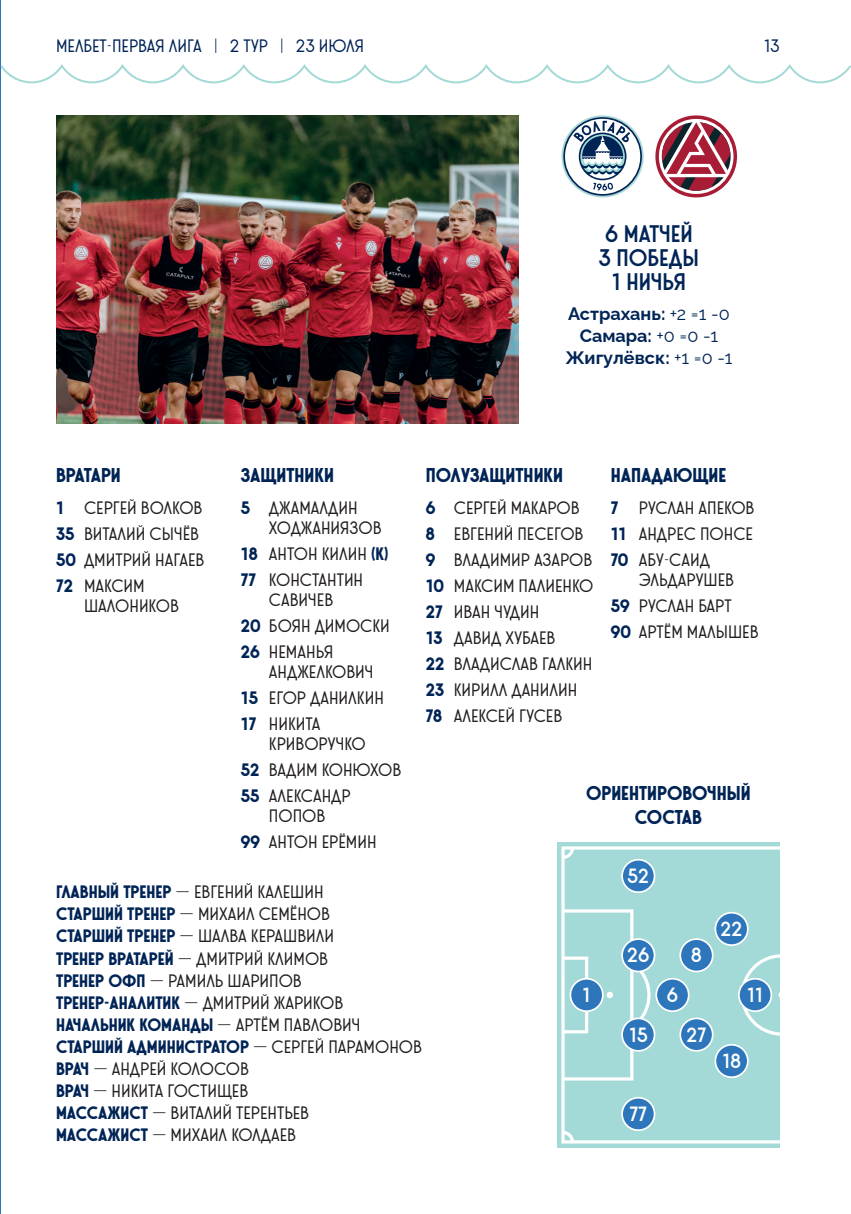
<style>
.page{position:relative;width:851px;height:1214px;background:#fff}
.page>*{position:absolute;margin:0;border:0;box-sizing:border-box;transform-origin:0 0}
.t1{font:24px/24px "Stereonic L";color:#002456;text-align:center}
.t2{font:20.6px "Stereonic L";color:#fff}
.t3{font:20px/24px "Stereonic XL";color:#002456;text-align:center}
.t4{font:20px "Stereonic XL";letter-spacing:-.025em;color:#002456}
.t5{font:18px/26px "Stereonic M";color:#231f20}
.t6{font:18px/22px "Stereonic XL";color:#002456}
.t7{font:700 18px/22px "Raleway";color:#002456;text-align:center}
.t8{font:18px "Stereonic M";color:#002456}
.s1{font-weight:400}
.s2{font-family:"Stereonic XL";color:#002456}
.s3{font-family:"Stereonic M";color:#231f20}
</style>
<div class="page">
<hr style="left:0;top:0;width:1px;height:1213px;background:#2e76bc">
<hr style="left:0;top:179px;width:1px;height:96px;background:#fff">
<svg style="left:0;top:64px;width:850px;height:20px"></svg>
<svg style="left:561px;top:115px;width:82px;height:82px"></svg>
<img style="left:56px;top:115px;width:462px;height:308px">
<div style="left:557px;top:842px;width:222px;height:305px;background:#a3d9d6"></div>
<svg style="left:561px;top:846px;width:219px;height:297px"></svg>
<div style="left:606px;top:991px;width:7px;height:7px;background:#fff;border-radius:50%"></div>
<div style="left:570px;top:978px;width:32px;height:33px;background:#2e76bc;border-radius:50%"></div>
<div style="left:569px;top:977px;width:34px;height:34px;border:2px solid #fff;border-radius:50%"></div>
<div style="left:715px;top:912px;width:32px;height:33px;background:#2e76bc;border-radius:50%"></div>
<div style="left:714px;top:911px;width:34px;height:34px;border:2px solid #fff;border-radius:50%"></div>
<div style="left:715px;top:1044px;width:32px;height:33px;background:#2e76bc;border-radius:50%"></div>
<div style="left:714px;top:1043px;width:34px;height:34px;border:2px solid #fff;border-radius:50%"></div>
<div style="left:622px;top:859px;width:32px;height:33px;background:#2e76bc;border-radius:50%"></div>
<div style="left:621px;top:858px;width:34px;height:34px;border:2px solid #fff;border-radius:50%"></div>
<div style="left:622px;top:1097px;width:32px;height:32px;background:#2e76bc;border-radius:50%"></div>
<div style="left:621px;top:1096px;width:34px;height:34px;border:2px solid #fff;border-radius:50%"></div>
<div style="left:622px;top:938px;width:32px;height:33px;background:#2e76bc;border-radius:50%"></div>
<div style="left:621px;top:938px;width:34px;height:34px;border:2px solid #fff;border-radius:50%"></div>
<div style="left:622px;top:1018px;width:32px;height:32px;background:#2e76bc;border-radius:50%"></div>
<div style="left:621px;top:1017px;width:34px;height:34px;border:2px solid #fff;border-radius:50%"></div>
<div style="left:656px;top:978px;width:32px;height:33px;background:#2e76bc;border-radius:50%"></div>
<div style="left:655px;top:977px;width:34px;height:34px;border:2px solid #fff;border-radius:50%"></div>
<div style="left:680px;top:938px;width:32px;height:33px;background:#2e76bc;border-radius:50%"></div>
<div style="left:679px;top:938px;width:34px;height:34px;border:2px solid #fff;border-radius:50%"></div>
<div style="left:680px;top:1018px;width:32px;height:32px;background:#2e76bc;border-radius:50%"></div>
<div style="left:679px;top:1017px;width:34px;height:34px;border:2px solid #fff;border-radius:50%"></div>
<div style="left:738px;top:978px;width:33px;height:33px;background:#2e76bc;border-radius:50%"></div>
<div style="left:738px;top:977px;width:34px;height:34px;border:2px solid #fff;border-radius:50%"></div>
<svg style="left:655px;top:115px;width:82px;height:82px"></svg>
<p class="t8" style="left:56px;top:36px;width:309px">мелбет-первая лига | 2 тур | 23 июля</p>
<p class="t8" style="left:763px;top:36px;width:17px">13</p>
<h1 class="t1" style="left:598px;top:222px;width:102px">6 матчей<br>3 победы<br>1 ничья</h1>
<p class="t7" style="left:565px;top:301px;width:169px">Астрахань: <span class="s1">+2 =1 -0<br></span>Самара: <span class="s1">+0 =0 -1<br></span>Жигулёвск: <span class="s1">+1 =0 -1</span></p>
<p class="t4" style="left:56px;top:463px;width:66px">ВРАТАРИ</p>
<p class="t5" style="left:56px;top:495px;width:150px"><span class="s2">1</span> СЕРГЕЙ ВОЛКОВ<br><span class="s2">35</span> ВИТАЛИЙ СЫЧЁВ<br><span class="s2">50</span> ДМИТРИЙ НАГАЕВ<br><span class="s2">72</span> МАКСИМ</p>
<p class="t5" style="left:84px;top:593px;width:96px">ШАЛОНИКОВ</p>
<p class="t3" style="left:241px;top:463px;width:94px">ЗАЩИТНИКИ</p>
<p class="t5" style="left:269px;top:498px;width:114px;line-height:20px;text-indent:-28px"><span class="s2">5</span> ДЖАМАЛДИН<br>ХОДЖАНИЯЗОВ</p>
<p class="t5" style="left:241px;top:541px;width:149px"><span class="s2">18</span> АНТОН КИЛИН <span class="s2">(К)<br>77</span> КОНСТАНТИН</p>
<p class="t5" style="left:241px;top:587px;width:150px;text-indent:28px">САВИЧЕВ<br><span class="s2">20</span> БОЯН ДИМОСКИ<br><span class="s2">26</span> НЕМАНЬЯ</p>
<p class="t5" style="left:241px;top:659px;width:144px;text-indent:28px">АНДЖЕЛКОВИЧ<br><span class="s2">15</span> ЕГОР ДАНИЛКИН<br><span class="s2">17</span> НИКИТА</p>
<p class="t5" style="left:241px;top:731px;width:162px;text-indent:28px">КРИВОРУЧКО<br><span class="s2">52</span> ВАДИМ КОНЮХОВ<br><span class="s2">55</span> АЛЕКСАНДР</p>
<p class="t5" style="left:241px;top:803px;width:137px;text-indent:28px">ПОПОВ<br><span class="s2">99</span> АНТОН ЕРЁМИН</p>
<p class="t3" style="left:426px;top:463px;width:139px">ПОЛУЗАЩИТНИКИ</p>
<p class="t5" style="left:426px;top:495px;width:169px"><span class="s2">6</span> СЕРГЕЙ МАКАРОВ<br><span class="s2">8</span> ЕВГЕНИЙ ПЕСЕГОВ<br><span class="s2">9</span> ВЛАДИМИР АЗАРОВ<br><span class="s2">10</span> МАКСИМ ПАЛИЕНКО<br><span class="s2">27</span> ИВАН ЧУДИН<br><span class="s2">13</span> ДАВИД ХУБАEВ<br><span class="s2">22</span> ВЛАДИСЛАВ ГАЛКИН<br><span class="s2">23</span> КИРИЛЛ ДАНИЛИН<br><span class="s2">78</span> АЛЕКСЕЙ ГУСЕВ</p>
<p class="t3" style="left:610px;top:463px;width:117px">НАПАДАЮЩИЕ</p>
<p class="t5" style="left:610px;top:495px;width:145px;text-align:justify"><span class="s2">7</span> РУСЛАН АПЕКОВ <span class="s2">11</span> АНДРЕС ПОНСЕ <span class="s2">70</span> АБУ-САИД</p>
<p class="t5" style="left:610px;top:567px;width:149px;text-indent:28px">ЭЛЬДАРУШЕВ<br><span class="s2">59</span> РУСЛАН БАРТ<br><span class="s2">90</span> АРТЁМ МАЛЫШЕВ</p>
<p class="t3" style="left:586px;top:781px;width:166px">ОРИЕНТИРОВОЧНЫЙ<br>СОСТАВ</p>
<p class="t5" style="left:56px;top:881px;width:279px;line-height:22px"><span class="s2">ГЛАВНЫЙ ТРЕНЕР</span> — ЕВГЕНИЙ КАЛЕШИН<br><span class="s2">СТАРШИЙ ТРЕНЕР</span> — МИХАИЛ СЕМЁНОВ<br><span class="s2">СТАРШИЙ ТРЕНЕР</span> — ШАЛВА КЕРАШВИЛИ</p>
<p class="t6" style="left:56px;top:947px;width:273px">ТРЕНЕР ВРАТАРЕЙ <span class="s3">— ДМИТРИЙ КЛИМОВ</span></p>
<p class="t5" style="left:56px;top:967px;width:247px"><span class="s2">ТРЕНЕР ОФП</span> — РАМИЛЬ ШАРИПОВ</p>
<p class="t6" style="left:56px;top:991px;width:367px">ТРЕНЕР-АНАЛИТИК <span class="s3">— ДМИТРИЙ ЖАРИКОВ<br></span>НАЧАЛЬНИК КОМАНДЫ <span class="s3">— АРТЁМ ПАВЛОВИЧ<br></span>СТАРШИЙ АДМИНИСТРАТОР <span class="s3">— СЕРГЕЙ ПАРАМОНОВ</span></p>
<p class="t5" style="left:56px;top:1057px;width:254px;line-height:22px"><span class="s2">ВРАЧ</span> — АНДРЕЙ КОЛОСОВ<br><span class="s2">ВРАЧ</span> — НИКИТА ГОСТИЩЕВ<br><span class="s2">МАССАЖИСТ</span> — ВИТАЛИЙ ТЕРЕНТЬЕВ<br><span class="s2">МАССАЖИСТ</span> — МИХАИЛ КОЛДАЕВ</p>
<p class="t2" style="left:582px;top:983px;width:9px">1</p>
<p class="t2" style="left:627px;top:864px;width:23px">52</p>
<p class="t2" style="left:627px;top:943px;width:24px">26</p>
<p class="t2" style="left:629px;top:1022px;width:20px">15</p>
<p class="t2" style="left:629px;top:1102px;width:19px">77</p>
<p class="t2" style="left:691px;top:943px;width:12px">8</p>
<p class="t2" style="left:666px;top:983px;width:13px">6</p>
<p class="t2" style="left:686px;top:1022px;width:21px">27</p>
<p class="t2" style="left:720px;top:917px;width:23px">22</p>
<p class="t2" style="left:747px;top:983px;width:17px">11</p>
<p class="t2" style="left:722px;top:1049px;width:20px">18</p>
</div>
